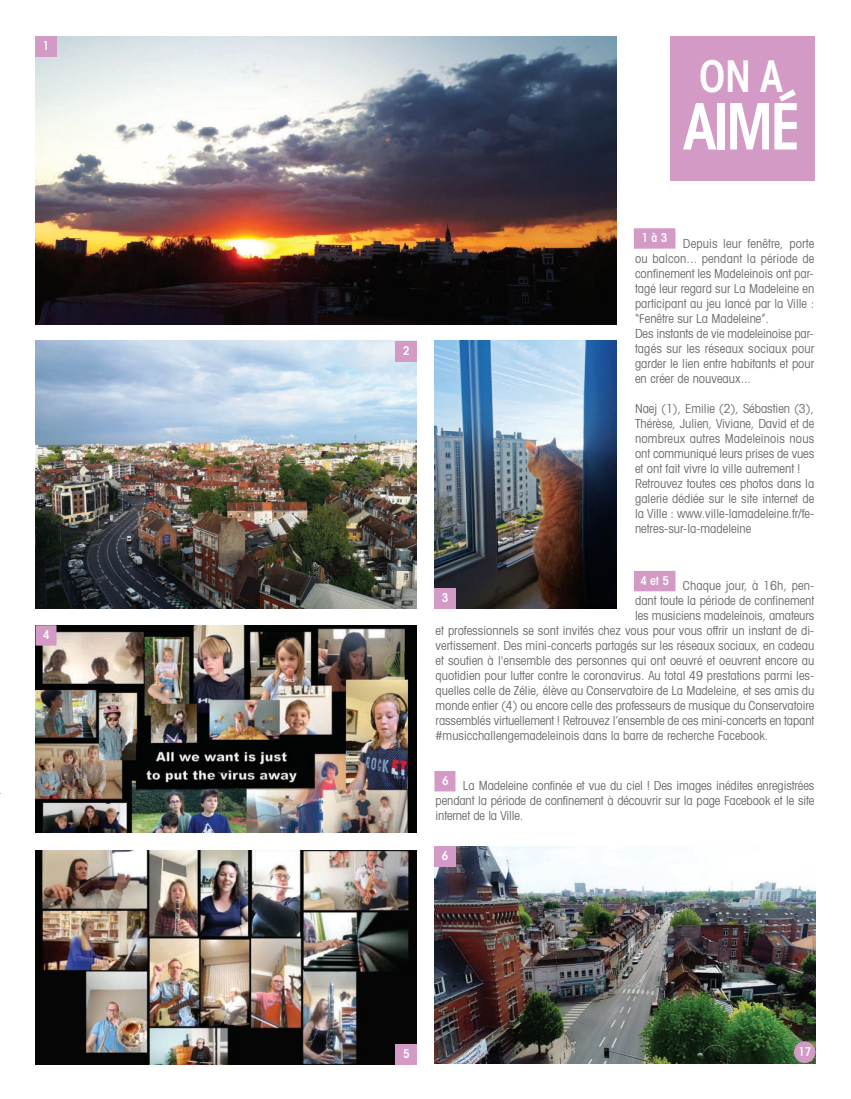
<style>
.page{position:relative;width:851px;height:1099px;background:#fff}
.page>*{position:absolute;margin:0;border:0;box-sizing:border-box;transform-origin:0 0}
.t1{font:600 condensed 62.75px "ITC Avant Garde Std";color:#fff}
.t2{font:600 condensed 42.75px "ITC Avant Garde Std";color:#fff}
.t3{font:condensed 12.5px/15px "Avant Garde LT";color:#6c6d70;text-align:justify}
.t4{font:600 condensed 12px "ITC Avant Garde Std";letter-spacing:.265em;color:#fff}
</style>
<div class="page">
<hr style="left:0;top:496px;width:1px;height:46px;background:#892890">
<img style="left:434px;top:846px;width:381px;height:217px">
<img style="left:35px;top:36px;width:581px;height:288px">
<div style="left:670px;top:36px;width:144px;height:144px;background:#d29ac5"></div>
<div style="left:633px;top:228px;width:42px;height:21px;background:#d29ac5"></div>
<div style="left:793px;top:1041px;width:22px;height:21px;background:#d29ac5;border-radius:50%"></div>
<img style="left:35px;top:341px;width:381px;height:267px">
<img style="left:434px;top:341px;width:182px;height:267px">
<img style="left:35px;top:850px;width:381px;height:214px">
<img style="left:35px;top:625px;width:381px;height:207px">
<div style="left:35px;top:36px;width:21px;height:21px;background:#d29ac5"></div>
<div style="left:395px;top:341px;width:21px;height:21px;background:#d29ac5"></div>
<div style="left:434px;top:588px;width:21px;height:20px;background:#d29ac5"></div>
<div style="left:35px;top:625px;width:22px;height:20px;background:#d29ac5"></div>
<div style="left:395px;top:1044px;width:21px;height:20px;background:#d29ac5"></div>
<div style="left:633px;top:571px;width:42px;height:20px;background:#d29ac5"></div>
<div style="left:434px;top:845px;width:21px;height:21px;background:#d29ac5"></div>
<div style="left:434px;top:771px;width:21px;height:20px;background:#d29ac5"></div>
<p class="t4" style="left:43px;top:41px;width:8px">1</p>
<p class="t4" style="left:43px;top:630px;width:8px">4</p>
<h2 class="t2" style="left:699px;top:60px;width:85px">oNA</h2>
<h1 class="t1" style="left:683px;top:103px;width:119px">AIMÉ</h1>
<p class="t4" style="left:403px;top:346px;width:8px">2</p>
<p class="t4" style="left:441px;top:593px;width:8px">3</p>
<p class="t4" style="left:641px;top:233px;width:27px">1à3</p>
<p class="t3" style="left:635px;top:237px;width:181px;text-align:left;text-indent:48px">Depuis leur fenêtre, porte ou balcon... pendant la période de confinement les Madeleinois ont par&shy;tagé leur regard sur La Madeleine en participant au jeu lancé par la Ville : “Fenêtre sur La Madeleine”.<br>Des instants de vie madeleinoise par&shy;tagés sur les réseaux sociaux pour garder le lien entre habitants et pour en créer de nouveaux...</p>
<p class="t3" style="left:635px;top:402px;width:181px;text-align:left">Naej (1), Emilie (2), Sébastien (3), Thérèse, Julien, Viviane, David et de nombreux autres Madeleinois nous ont communiqué leurs prises de vues et ont fait vivre la ville autrement !<br>Retrouvez toutes ces photos dans la galerie dédiée sur le site internet de la Ville : www.ville-lamadeleine.fr/fe&shy;netres-sur-la-madeleine</p>
<p class="t4" style="left:640px;top:576px;width:30px">4et5</p>
<p class="t3" style="left:635px;top:579px;width:181px;text-indent:48px">Chaque jour, à 16h, pen&shy;dant toute la période de confinement les musiciens madeleinois, amateurs</p>
<p class="t3" style="left:435px;top:624px;width:380px">et professionnels se sont invités chez vous pour vous offrir un instant de di&shy;vertissement. Des mini-concerts partagés sur les réseaux sociaux, en cadeau et soutien à l'ensemble des personnes qui ont oeuvré et oeuvrent encore au quotidien pour lutter contre le coronavirus. Au total 49 prestations parmi les&shy;quelles celle de Zélie, élève au Conservatoire de La Madeleine, et ses amis du monde entier (4) ou encore celle des professeurs de musique du Conservatoire rassemblés virtuellement ! Retrouvez l’ensemble de ces mini-concerts en tapant #musicchallengemadeleinois dans la barre de recherche Facebook.</p>
<p class="t4" style="left:442px;top:776px;width:8px">6</p>
<p class="t3" style="left:435px;top:779px;width:380px;text-indent:27px">La Madeleine confinée et vue du ciel ! Des images inédites enregistrées pendant la période de confinement à découvrir sur la page Facebook et le site internet de la Ville.</p>
<p class="t4" style="left:442px;top:851px;width:8px">6</p>
<p class="t4" style="left:403px;top:1049px;width:8px">5</p>
<p class="t4" style="left:798px;top:1047px;width:14px">17</p>
</div>
